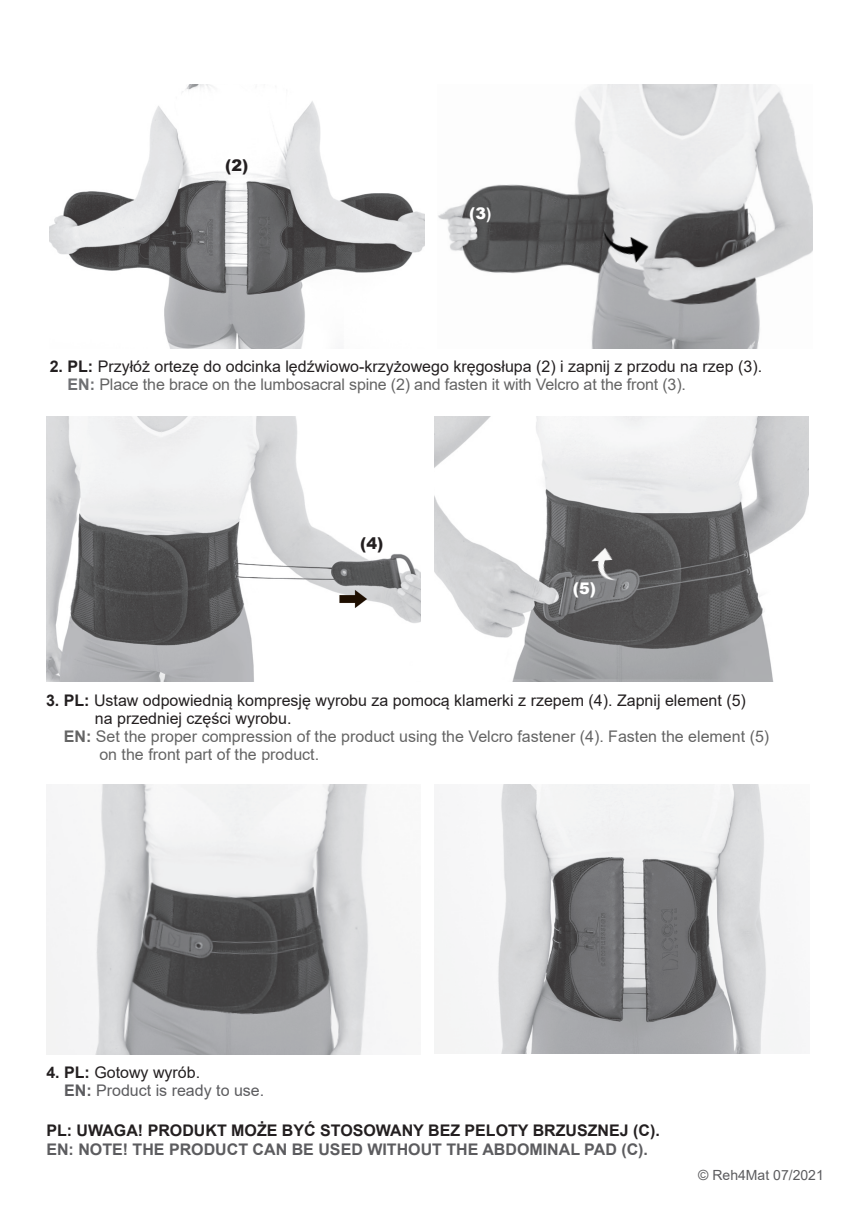
<style>
.page{position:relative;width:862px;height:1214px;background:#fff}
.page>*{position:absolute;margin:0;border:0;box-sizing:border-box;transform-origin:0 0}
.t1{font:16px "Arial";color:#231f20}
.t2{font:16px "Arial";color:#646464}
.t3{font:700 16px "Arial";color:#231f20}
.t4{font:700 16px "Arial";color:#5c5c5f}
.t5{font:16px "Arial";color:#5c5c5f}
.t6{font:900 16px "Arial";color:#231f20}
.t7{font:900 16px "Arial";color:#fff}
.t8{font:14px "Arial";color:#5c5c5f}
.s1{font-weight:700}
.s2{font-weight:700;color:#6f7073}
</style>
<div class="page">
<img style="left:46px;top:784px;width:326px;height:270px">
<img style="left:434px;top:784px;width:361px;height:269px">
<img style="left:46px;top:417px;width:375px;height:264px">
<img style="left:434px;top:417px;width:374px;height:264px">
<svg style="left:574px;top:542px;width:57px;height:48px;background:#6c6c6d"></svg>
<img style="left:50px;top:84px;width:374px;height:264px">
<img style="left:438px;top:84px;width:374px;height:264px">
<img style="left:596px;top:216px;width:60px;height:62px">
<img style="left:336px;top:582px;width:34px;height:34px">
<p class="t6" style="left:225px;top:153px;width:25px">(2)</p>
<p class="t7" style="left:469px;top:202px;width:24px">(3<span class="s1">)</span></p>
<p class="t1" style="left:50px;top:355px;width:714px"><span class="s1">2. PL:</span> Przyłóż ortezę do odcinka lędźwiowo-krzyżowego kręgosłupa (2) i zapnij z przodu na rzep (3).</p>
<p class="t2" style="left:67px;top:373px;width:620px"><span class="s2">EN:</span> Place the brace on the lumbosacral spine (2) and fasten it with Velcro at the front (3).</p>
<p class="t6" style="left:360px;top:531px;width:25px">(4)</p>
<p class="t7" style="left:573px;top:577px;width:25px">(5)</p>
<p class="t1" style="left:46px;top:689px;width:701px"><span class="s1">3. PL:</span> Ustaw odpowiednią kompresję wyrobu za pomocą klamerki z rzepem (4). Zapnij element (5)</p>
<p class="t1" style="left:95px;top:707px;width:198px">na przedniej części wyrobu.</p>
<p class="t2" style="left:64px;top:725px;width:707px"><span class="s1">EN:</span> Set the proper compression of the product using the Velcro fastener (4). Fasten the element (5)</p>
<p class="t2" style="left:99px;top:743px;width:221px">on the front part of the product.</p>
<p class="t1" style="left:46px;top:1060px;width:155px"><span class="s1">4. PL:</span> Gotowy wyrób.</p>
<p class="t5" style="left:64px;top:1078px;width:202px"><span class="s1">EN:</span> Product is ready to use.</p>
<p class="t3" style="left:46px;top:1118px;width:615px">PL: UWAGA! PRODUKT MOŻE BYĆ STOSOWANY BEZ PELOTY BRZUSZNEJ (C).</p>
<p class="t4" style="left:46px;top:1137px;width:603px">EN: NOTE! THE PRODUCT CAN BE USED WITHOUT THE ABDOMINAL PAD (C).</p>
<p class="t8" style="left:698px;top:1164px;width:127px">© Reh4Mat 07/2021</p>
</div>
